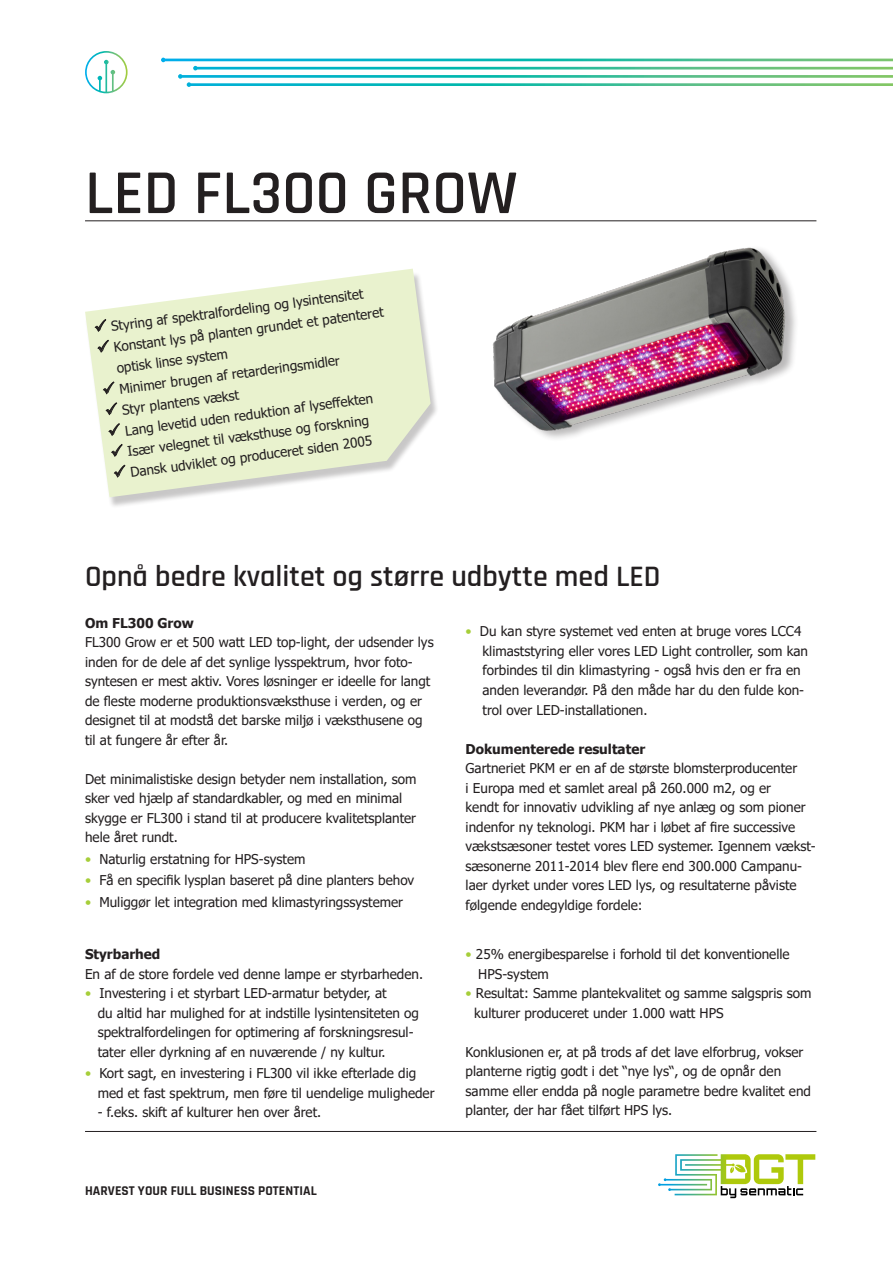
<style>
.page{position:relative;width:893px;height:1263px;background:#fff}
.page>*{position:absolute;margin:0;border:0;box-sizing:border-box;transform-origin:0 0}
.t1{font:600 63px "Rajdhani";color:#231f20}
.t2{font:600 30px "Rajdhani";color:#231f20}
.t3{font:13.5px/19.5px "Tahoma";color:#231f20}
.t4{font:700 13.5px "Rajdhani";letter-spacing:.005em;color:#231f20}
.t5{font:700 13.5px "Tahoma";color:#231f20}
.s1{font-weight:700}
.s2{color:#a6ce39}
</style>
<div class="page">
<hr style="left:85px;top:221px;width:731px;height:1px;background:#231f20">
<hr style="left:85px;top:1131px;width:731px;height:1px;background:#231f20">
<img style="left:493px;top:247px;width:303px;height:192px">
<svg style="left:85px;top:51px;width:43px;height:42px"></svg>
<svg style="left:161px;top:58px;width:4px;height:4px"></svg>
<svg style="left:178px;top:66px;width:19px;height:21px"></svg>
<svg style="left:109px;top:369px;width:328px;height:137px"></svg>
<svg style="left:85px;top:269px;width:346px;height:228px;fill:#e9f2ce"></svg>
<svg style="left:658px;top:1154px;width:157px;height:44px"></svg>
<svg style="left:94px;top:319px;width:13px;height:12px"></svg>
<svg style="left:97px;top:340px;width:13px;height:12px"></svg>
<svg style="left:103px;top:382px;width:12px;height:12px"></svg>
<svg style="left:105px;top:403px;width:13px;height:12px"></svg>
<svg style="left:108px;top:423px;width:13px;height:13px"></svg>
<svg style="left:111px;top:444px;width:12px;height:12px"></svg>
<svg style="left:114px;top:465px;width:12px;height:12px"></svg>
<p class="t1" style="left:85px;top:155px;width:434px">LED FL300 GROW</p>
<p class="t3" style="left:110px;top:317px;width:256px;rotate:-7deg">Styring af spektralfordeling og lysintensitet</p>
<p class="t3" style="left:113px;top:336px;width:273px;line-height:21.8px;rotate:-7deg">Konstant lys på planten grundet et patenteret optisk linse system</p>
<p class="t3" style="left:118px;top:379px;width:224px;rotate:-7deg">Minimer brugen af retarderingsmidler</p>
<p class="t3" style="left:121px;top:400px;width:119px;rotate:-7deg">Styr plantens vækst</p>
<p class="t3" style="left:124px;top:421px;width:252px;rotate:-7deg">Lang levetid uden reduktion af lyseff ekten</p>
<p class="t3" style="left:126px;top:441px;width:245px;rotate:-7deg">Især velegnet til væksthuse og forskning</p>
<p class="t3" style="left:129px;top:462px;width:245px;rotate:-7deg">Dansk udviklet og produceret siden 2005</p>
<p class="t2" style="left:85px;top:558px;width:577px">Opnå bedre kvalitet og større udbytte med LED</p>
<p class="t3" style="left:85px;top:614px;width:350px"><span class="s1">Om FL300 Grow<br></span>FL300 Grow er et 500 watt LED top-light, der udsender lys inden for de dele af det synlige lysspektrum, hvor foto&shy;syntesen er mest aktiv. Vores løsninger er ideelle for langt de fleste moderne produktionsvæksthuse i verden, og er designet til at modstå det barske miljø i væksthusene og til at fungere år efter år.</p>
<p class="t3" style="left:85px;top:770px;width:333px">Det minimalistiske design betyder nem installation, som sker ved hjælp af standardkabler, og med en minimal skygge er FL300 i stand til at producere kvalitetsplanter hele året rundt.</p>
<p class="t3" style="left:85px;top:850px;width:222px"><span class="s2">•</span> Naturlig erstatning for HPS-system</p>
<p class="t3" style="left:85px;top:871px;width:331px"><span class="s2">•</span> Få en specifik lysplan baseret på dine planters behov</p>
<p class="t3" style="left:85px;top:893px;width:320px"><span class="s2">•</span> Muliggør let integration med klimastyringssystemer</p>
<p class="t5" style="left:85px;top:945px;width:77px">Styrbarhed</p>
<p class="t3" style="left:85px;top:965px;width:340px">En af de store fordele ved denne lampe er styrbarheden.</p>
<p class="t3" style="left:85px;top:984px;width:303px"><span class="s2">•</span> Investering i et styrbart LED-armatur betyder, at</p>
<p class="t3" style="left:98px;top:1004px;width:323px">du altid har mulighed for at indstille lysintensiteten og</p>
<p class="t3" style="left:98px;top:1023px;width:317px">spektralfordelingen for optimering af forskningsresul&shy;tater eller dyrkning af en nuværende / ny kultur.</p>
<p class="t3" style="left:85px;top:1064px;width:333px"><span class="s2">•</span> Kort sagt, en investering i FL300 vil ikke efterlade dig</p>
<p class="t3" style="left:98px;top:1084px;width:338px">med et fast spektrum, men føre til uendelige muligheder</p>
<p class="t3" style="left:98px;top:1103px;width:225px">- f.eks. skift af kulturer hen over året.</p>
<p class="t3" style="left:482px;top:623px;width:327px;text-indent:-17px"><span class="s2">•</span> Du kan styre systemet ved enten at bruge vores LCC4 klimaststyring eller vores LED Light controller, som kan forbindes til din klimastyring - også hvis den er fra en</p>
<p class="t3" style="left:482px;top:681px;width:323px">anden leverandør. På den måde har du den fulde kon&shy;trol over LED-installationen.</p>
<p class="t3" style="left:466px;top:740px;width:351px"><span class="s1">Dokumenterede resultater<br></span>Gartneriet PKM er en af de største blomsterproducenter<br>i Europa med et samlet areal på 260.000 m2, og er<br>kendt for innovativ udvikling af nye anlæg og som pioner indenfor ny teknologi. PKM har i løbet af fire successive vækstsæsoner testet vores LED systemer. Igennem vækst&shy;sæsonerne 2011-2014 blev flere end 300.000 Campanu&shy;laer dyrket under vores LED lys, og resultaterne påviste følgende endegyldige fordele:</p>
<p class="t3" style="left:466px;top:945px;width:326px"><span class="s2">•</span> 25% energibesparelse i forhold til det konventionelle</p>
<p class="t3" style="left:478px;top:965px;width:72px">HPS-system</p>
<p class="t3" style="left:466px;top:984px;width:347px"><span class="s2">•</span> Resultat: Samme plantekvalitet og samme salgspris som</p>
<p class="t3" style="left:474px;top:1004px;width:251px">kulturer produceret under 1.000 watt HPS</p>
<p class="t3" style="left:466px;top:1043px;width:347px">Konklusionen er, at på trods af det lave elforbrug, vokser planterne rigtig godt i det “nye lys“, og de opnår den samme eller endda på nogle parametre bedre kvalitet end planter, der har fået tilført HPS lys.</p>
<p class="t4" style="left:85px;top:1182px;width:233px">HARVEST YOUR FULL BUSINESS POTENTIAL</p>
</div>
